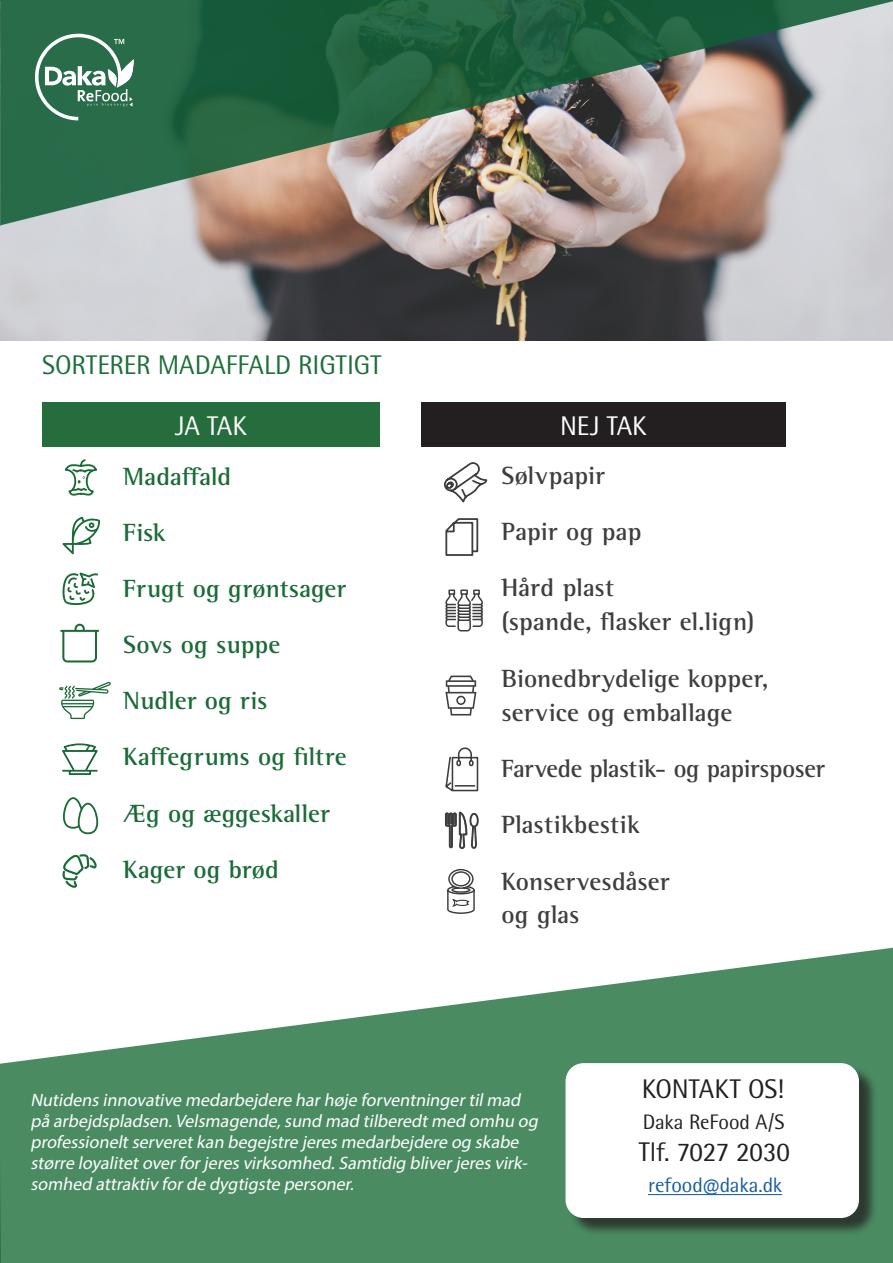
<style>
.page{position:relative;width:893px;height:1263px;background:#fff}
.page>*{position:absolute;margin:0;border:0;box-sizing:border-box;transform-origin:0 0}
.Mellemrubrik{font:27px "Rotis Semi Sans Pro";color:#1d6f3b}
.t1{font:27px "Rotis Semi Sans Pro";letter-spacing:-.005em;color:#231f20}
.Mellemrubrik-2{font:27px "Rotis Semi Sans Pro";letter-spacing:-.01em;color:#fff}
.t2{font:700 25.5px "Rotis Semi Serif Pro";color:#3e3e3f}
.t3{font:700 25.5px "Rotis Semi Serif Pro";letter-spacing:.005em;color:#1b6b38}
.t4{font:21px "Rotis Semi Sans Pro";letter-spacing:-.005em;color:#175d9e}
.t5{font:21px "Rotis Semi Sans Pro";letter-spacing:-.005em;color:#231f20}
.t6{font:italic 18px/21px "Myriad Pro";color:#fff}
</style>
<div class="page">
<img style="left:0;top:225px;width:893px;height:116px">
<svg style="left:0;top:0;width:893px;height:225px"></svg>
<svg style="left:0;top:0;width:134px;height:193px"></svg>
<svg style="left:0;top:947px;width:893px;height:316px;fill:#4a8b62"></svg>
<svg style="left:63px;top:517px;width:37px;height:37px"></svg>
<svg style="left:60px;top:624px;width:39px;height:38px"></svg>
<svg style="left:63px;top:797px;width:35px;height:37px"></svg>
<svg style="left:62px;top:854px;width:35px;height:34px"></svg>
<svg style="left:59px;top:682px;width:52px;height:37px"></svg>
<svg style="left:62px;top:743px;width:36px;height:32px"></svg>
<svg style="left:62px;top:572px;width:36px;height:33px"></svg>
<svg style="left:65px;top:459px;width:32px;height:37px"></svg>
<div style="left:43px;top:402px;width:337px;height:44px;background:#256d3c"></div>
<div style="left:421px;top:402px;width:365px;height:44px;background:#231f20"></div>
<svg style="left:444px;top:462px;width:44px;height:41px"></svg>
<svg style="left:445px;top:518px;width:34px;height:38px"></svg>
<svg style="left:445px;top:589px;width:38px;height:43px"></svg>
<svg style="left:445px;top:675px;width:31px;height:40px"></svg>
<svg style="left:445px;top:747px;width:34px;height:45px"></svg>
<svg style="left:445px;top:811px;width:34px;height:103px"></svg>
<div style="left:568px;top:1065px;width:310px;height:172px;background:#231f20;opacity:.75"></div>
<div style="left:566px;top:1063px;width:293px;height:155px;background:#fff;border-radius:18px"></div>
<hr style="left:648px;top:1194px;width:134px;height:1px;background:#175d9e">
<p class="Mellemrubrik" style="left:42px;top:349px;width:341px">SORTERER MADAFFALD RIGTIGT</p>
<p class="Mellemrubrik-2" style="left:175px;top:410px;width:73px">JA TAK</p>
<p class="Mellemrubrik-2" style="left:560px;top:410px;width:88px">NEJ TAK</p>
<p class="t3" style="left:123px;top:460px;width:109px">Madaffald</p>
<p class="t3" style="left:123px;top:517px;width:44px">Fisk</p>
<p class="t3" style="left:123px;top:573px;width:224px">Frugt og grøntsager</p>
<p class="t3" style="left:123px;top:629px;width:159px">Sovs og suppe</p>
<p class="t3" style="left:123px;top:685px;width:146px">Nudler og ris</p>
<p class="t3" style="left:123px;top:741px;width:225px">Kaffegrums og filtre</p>
<p class="t3" style="left:123px;top:797px;width:208px">Æg og æggeskaller</p>
<p class="t3" style="left:123px;top:854px;width:157px">Kager og brød</p>
<p class="t2" style="left:501px;top:460px;width:105px">Sølvpapir</p>
<p class="t2" style="left:501px;top:516px;width:142px">Papir og pap</p>
<p class="t2" style="left:501px;top:572px;width:114px">Hård plast</p>
<p class="t2" style="left:501px;top:606px;width:255px">(spande, flasker el.lign)</p>
<p class="t2" style="left:501px;top:663px;width:268px">Bionedbrydelige kopper,</p>
<p class="t2" style="left:501px;top:697px;width:232px">service og emballage</p>
<p class="t2" style="left:501px;top:753px;width:325px">Farvede plastik- og papirsposer</p>
<p class="t2" style="left:501px;top:809px;width:140px">Plastikbestik</p>
<p class="t2" style="left:501px;top:865px;width:170px">Konservesdåser</p>
<p class="t2" style="left:501px;top:899px;width:80px">og glas</p>
<p class="t6" style="left:30px;top:1089px;width:513px">Nutidens innovative medarbejdere harhøje forventningertilmad på arbejdspladsen.Velsmagende,sund mad tilberedtmed omhu og professioneltserveretkan begejstre jeres medarbejdere og skabe større loyalitetoverforjeres virksomhed.Samtidig bliverjeres virk&shy;somhed attraktiv forde dygtigste personer.</p>
<p class="t1" style="left:642px;top:1073px;width:144px">KONTAKT OS!</p>
<p class="t5" style="left:643px;top:1110px;width:143px">Daka ReFood A/S</p>
<p class="t1" style="left:639px;top:1136px;width:153px">Tlf. 7027 2030</p>
<p class="t4" style="left:648px;top:1173px;width:136px">refood@daka.dk</p>
</div>
